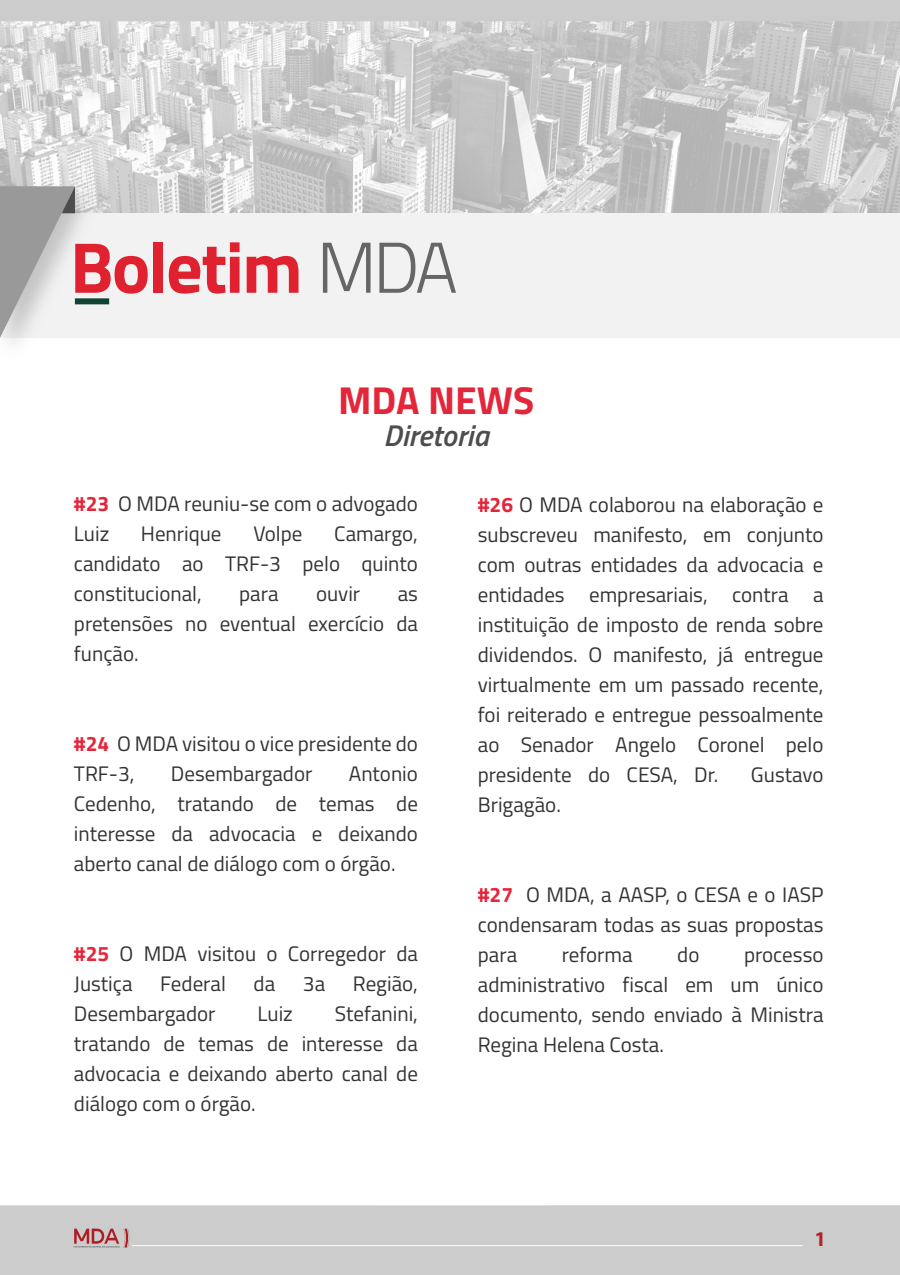
<style>
.page{position:relative;width:900px;height:1275px;background:#fff}
.page>*{position:absolute;margin:0;border:0;box-sizing:border-box;transform-origin:0 0}
.t1{font:700 72px "Titillium";letter-spacing:-.025em;color:#e02230}
.t2{font:700 39px "Titillium Web";color:#e4263b}
.t3{font:italic 600 30px "Titillium Web";color:#4d4d4d}
.t4{font:21px/30px "Titillium Web";color:#333;text-align:justify}
.t5{font:700 21px "Myriad Pro";color:#b52327}
.s1{font-weight:300;color:#666}
.s2{font-weight:700;color:#e4263b}
</style>
<div class="page">
<img style="left:0;top:21px;width:900px;height:192px">
<div style="left:0;top:213px;width:900px;height:125px;background:#f2f2f2"></div>
<div style="left:0;top:1205px;width:900px;height:70px;background:#ccc"></div>
<hr style="left:132px;top:1245px;width:670px;height:1px;background:#fff">
<div style="left:0;top:0;width:900px;height:21px;background:#ccc"></div>
<img style="left:0;top:173px;width:108px;height:170px">
<svg style="left:0;top:186px;width:75px;height:152px"></svg>
<svg style="left:74px;top:1229px;width:55px;height:19px"></svg>
<h1 class="t1" style="left:70px;top:213px;width:389px">Boletim <span class="s1">MDA</span></h1>
<h2 class="t2" style="left:338px;top:371px;width:198px">MDA NEWS</h2>
<h3 class="t3" style="left:383px;top:412px;width:107px">Diretoria</h3>
<p class="t4" style="left:74px;top:488px;width:346px"><span class="s2">#23</span> O MDA reuniu-se com o advogado<br>Luiz</p>
<p class="t4" style="left:141px;top:518px;width:82px">Henrique</p>
<p class="t4" style="left:253px;top:518px;width:51px">Volpe</p>
<p class="t4" style="left:74px;top:518px;width:346px;text-indent:260px">Camargo, candidato ao TRF-3 pelo quinto constitucional,</p>
<p class="t4" style="left:239px;top:578px;width:41px">para</p>
<p class="t4" style="left:316px;top:578px;width:46px">ouvir</p>
<p class="t4" style="left:74px;top:578px;width:346px;text-indent:324px">as pretensões no eventual exercício da função.</p>
<p class="t4" style="left:74px;top:728px;width:346px"><span class="s2">#24</span> O MDA visitou o vice presidente do<br>TRF-3,</p>
<p class="t4" style="left:171px;top:758px;width:143px">Desembargador</p>
<p class="t4" style="left:74px;top:758px;width:346px;text-indent:275px">Antonio Cedenho, tratando de temas de interesse da advocacia e deixando aberto canal de diálogo com o órgão.</p>
<p class="t4" style="left:74px;top:938px;width:346px"><span class="s2">#25</span> O MDA visitou o Corregedor da<br>Justiça</p>
<p class="t4" style="left:160px;top:968px;width:67px">Federal</p>
<p class="t4" style="left:254px;top:968px;width:23px">da</p>
<p class="t4" style="left:303px;top:968px;width:24px">3a</p>
<p class="t4" style="left:353px;top:968px;width:67px">Região,</p>
<p class="t4" style="left:74px;top:998px;width:143px">Desembargador</p>
<p class="t4" style="left:258px;top:998px;width:37px">Luiz</p>
<p class="t4" style="left:74px;top:998px;width:346px;text-indent:261px">Stefanini, tratando de temas de interesse da advocacia e deixando aberto canal de diálogo com o órgão.</p>
<p class="t4" style="left:478px;top:488px;width:347px"><span class="s2">#26</span> O MDA colaborou na elaboração e subscreveu manifesto, em conjunto com outras entidades da advocacia e entidades empresariais, contra a instituição de imposto de renda sobre dividendos. O manifesto, já entregue virtualmente em um passado recente, foi reiterado e entregue pessoalmente ao Senador Angelo Coronel pelo presidente do CESA, Dr.</p>
<p class="t4" style="left:751px;top:758px;width:74px">Gustavo</p>
<p class="t4" style="left:478px;top:788px;width:85px">Brigagão.</p>
<p class="t4" style="left:478px;top:878px;width:347px"><span class="s2">#27</span> O MDA, a AASP, o CESA e o IASP condensaram todas as suas propostas para</p>
<p class="t4" style="left:562px;top:938px;width:72px">reforma</p>
<p class="t4" style="left:677px;top:938px;width:24px">do</p>
<p class="t4" style="left:478px;top:938px;width:347px;text-indent:266px">processo administrativo fiscal em um único documento, sendo enviado à Ministra Regina Helena Costa.</p>
<p class="t5" style="left:814px;top:1225px;width:13px">1</p>
</div>
